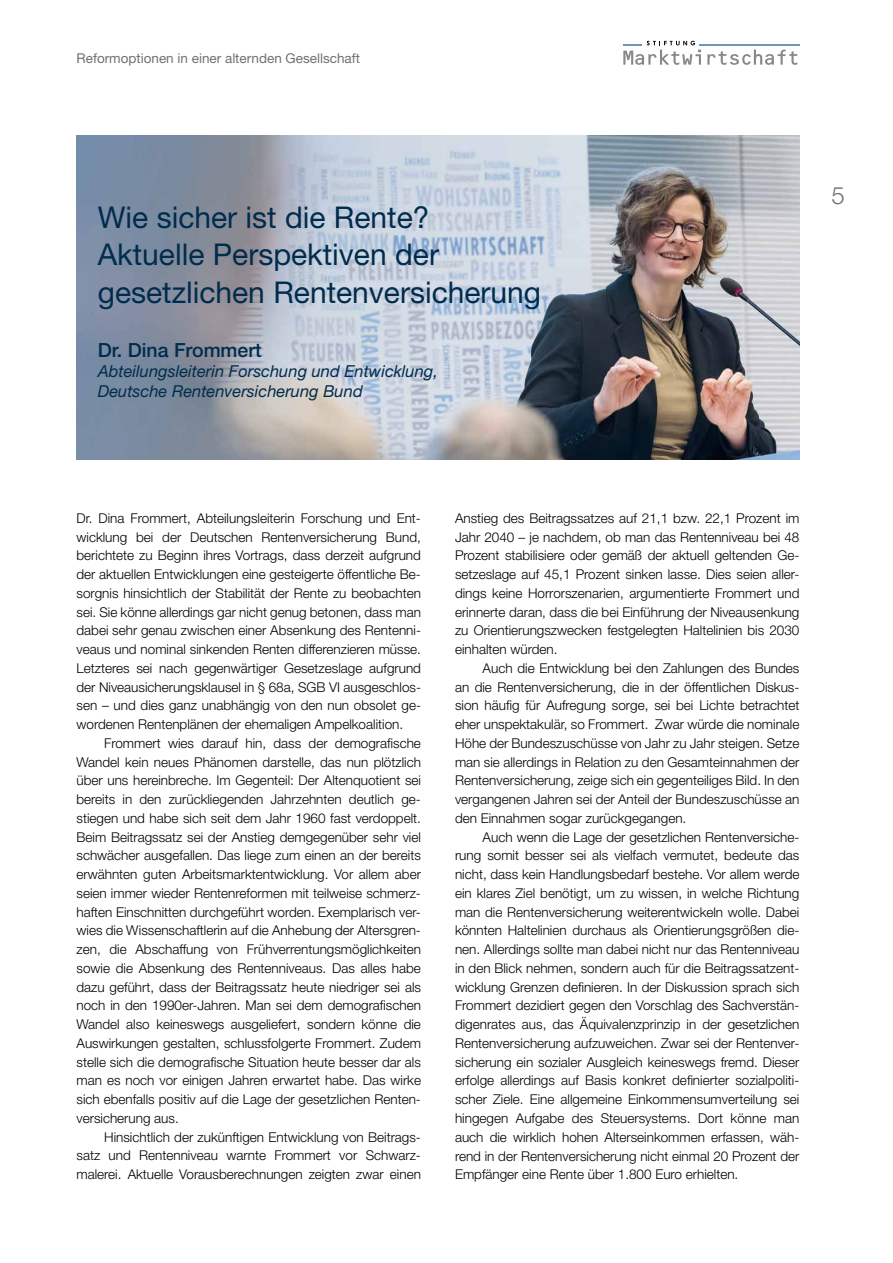
<style>
.page{position:relative;width:893px;height:1263px;background:#fff}
.page>*{position:absolute;margin:0;border:0;box-sizing:border-box;transform-origin:0 0}
.t1{font:30px/37.5px "Helvetica Neue LT Pro";color:#002c4d}
.t2{font:300 24px "Helvetica Neue LT Pro";color:#707172}
.t3{font:500 19.5px "Helvetica Neue LT Pro";color:#002c4d}
.t4{font:italic 16.5px/19.8px "Helvetica Neue LT Pro";color:#002c4d}
.t5{font:300 13.5px/18.8px "Helvetica Neue LT Pro";color:#000;text-align:justify}
.t6{font:13.5px "Helvetica Neue LT Pro";color:#707172}
</style>
<div class="page">
<svg style="left:707px;top:50px;width:90px;height:15px"></svg>
<svg style="left:623px;top:41px;width:78px;height:24px"></svg>
<hr style="left:699px;top:44px;width:100px;height:1px;background:#7496b6">
<img style="left:77px;top:135px;width:722px;height:324px">
<p class="t6" style="left:77px;top:50px;width:285px">Reformoptionen in einer alternden Gesellschaft</p>
<h1 class="t1" style="left:98px;top:198px;width:445px">Wie sicher ist die Rente?<br>Aktuelle Perspektiven der gesetzlichen Rentenversicherung</h1>
<h3 class="t3" style="left:98px;top:338px;width:165px">Dr. Dina Frommert</h3>
<p class="t4" style="left:98px;top:361px;width:342px">Abteilungsleiterin Forschung und Entwicklung,<br>Deutsche Rentenversicherung Bund</p>
<h2 class="t2" style="left:831px;top:181px;width:15px">5</h2>
<p class="t5" style="left:77px;top:508px;width:346px">Dr. Dina Frommert, Abteilungsleiterin Forschung und Ent&shy;wicklung bei der Deutschen Rentenversicherung Bund, berichtete zu Beginn ihres Vortrags, dass derzeit aufgrund der aktuellen Entwicklungen eine gesteigerte öffentliche Be&shy;sorgnis hinsichtlich der Stabilität der Rente zu beobachten sei. Sie könne allerdings gar nicht genug betonen, dass man dabei sehr genau zwischen einer Absenkung des Rentenni&shy;veaus und nominal sinkenden Renten differenzieren müsse.<br>Letzteres sei nach gegenwärtiger Gesetzeslage aufgrund der Niveausicherungsklausel in § 68a, SGB VI ausgeschlos&shy;sen – und dies ganz unabhängig von den nun obsolet ge&shy;wordenen Rentenplänen der ehemaligen Ampelkoalition.</p>
<p class="t5" style="left:77px;top:733px;width:346px;text-indent:28px">Frommert wies darauf hin, dass der demografische Wandel kein neues Phänomen darstelle, das nun plötzlich über uns hereinbreche. Im Gegenteil: Der Altenquotient sei bereits in den zurückliegenden Jahrzehnten deutlich ge&shy;stiegen und habe sich seit dem Jahr 1960 fast verdoppelt.<br>Beim Beitragssatz sei der Anstieg demgegenüber sehr viel schwächer ausgefallen. Das liege zum einen an der bereits erwähnten guten Arbeitsmarktentwicklung. Vor allem aber seien immer wieder Rentenreformen mit teilweise schmerz&shy;haften Einschnitten durchgeführt worden. Exemplarisch ver&shy;wies die Wissenschaftlerin auf die Anhebung der Altersgren&shy;zen, die Abschaffung von Frühverrentungsmöglichkeiten sowie die Absenkung des Rentenniveaus. Das alles habe dazu geführt, dass der Beitragssatz heute niedriger sei als noch in den 1990er-Jahren. Man sei dem demografischen Wandel also keineswegs ausgeliefert, sondern könne die Auswirkungen gestalten, schlussfolgerte Frommert. Zudem stelle sich die demografische Situation heute besser dar als man es noch vor einigen Jahren erwartet habe. Das wirke sich ebenfalls positiv auf die Lage der gesetzlichen Renten&shy;versicherung aus.</p>
<p class="t5" style="left:77px;top:1127px;width:346px;text-indent:28px">Hinsichtlich der zukünftigen Entwicklung von Beitrags&shy;satz und Rentenniveau warnte Frommert vor Schwarz&shy;malerei. Aktuelle Vorausberechnungen zeigten zwar einen</p>
<p class="t5" style="left:455px;top:508px;width:346px">Anstieg des Beitragssatzes auf 21,1 bzw. 22,1 Prozent im Jahr 2040 – je nachdem, ob man das Rentenniveau bei 48<br>Prozent stabilisiere oder gemäß der aktuell geltenden Ge&shy;setzeslage auf 45,1 Prozent sinken lasse. Dies seien aller&shy;dings keine Horrorszenarien, argumentierte Frommert und erinnerte daran, dass die bei Einführung der Niveausenkung zu Orientierungszwecken festgelegten Haltelinien bis 2030 einhalten würden.</p>
<p class="t5" style="left:455px;top:658px;width:346px;text-indent:28px">Auch die Entwicklung bei den Zahlungen des Bundes an die Rentenversicherung, die in der öffentlichen Diskus&shy;sion häufig für Aufregung sorge, sei bei Lichte betrachtet eher unspektakulär, so Frommert. Zwar würde die nominale Höhe der Bundeszuschüsse von Jahr zu Jahr steigen. Setze man sie allerdings in Relation zu den Gesamteinnahmen der Rentenversicherung, zeige sich ein gegenteiliges Bild. In den vergangenen Jahren sei der Anteil der Bundeszuschüsse an den Einnahmen sogar zurückgegangen.</p>
<p class="t5" style="left:455px;top:827px;width:346px;text-indent:28px">Auch wenn die Lage der gesetzlichen Rentenversiche&shy;rung somit besser sei als vielfach vermutet, bedeute das nicht, dass kein Handlungsbedarf bestehe. Vor allem werde ein klares Ziel benötigt, um zu wissen, in welche Richtung man die Rentenversicherung weiterentwickeln wolle. Dabei könnten Haltelinien durchaus als Orientierungsgrößen die&shy;nen. Allerdings sollte man dabei nicht nur das Rentenniveau in den Blick nehmen, sondern auch für die Beitragssatzent&shy;wicklung Grenzen definieren. In der Diskussion sprach sich Frommert dezidiert gegen den Vorschlag des Sachverstän&shy;digenrates aus, das Äquivalenzprinzip in der gesetzlichen Rentenversicherung aufzuweichen. Zwar sei der Rentenver&shy;sicherung ein sozialer Ausgleich keineswegs fremd. Dieser erfolge allerdings auf Basis konkret definierter sozialpoliti&shy;scher Ziele. Eine allgemeine Einkommensumverteilung sei hingegen Aufgabe des Steuersystems. Dort könne man auch die wirklich hohen Alterseinkommen erfassen, wäh&shy;rend in der Rentenversicherung nicht einmal 20 Prozent der Empfänger eine Rente über 1.800 Euro erhielten.</p>
</div>
